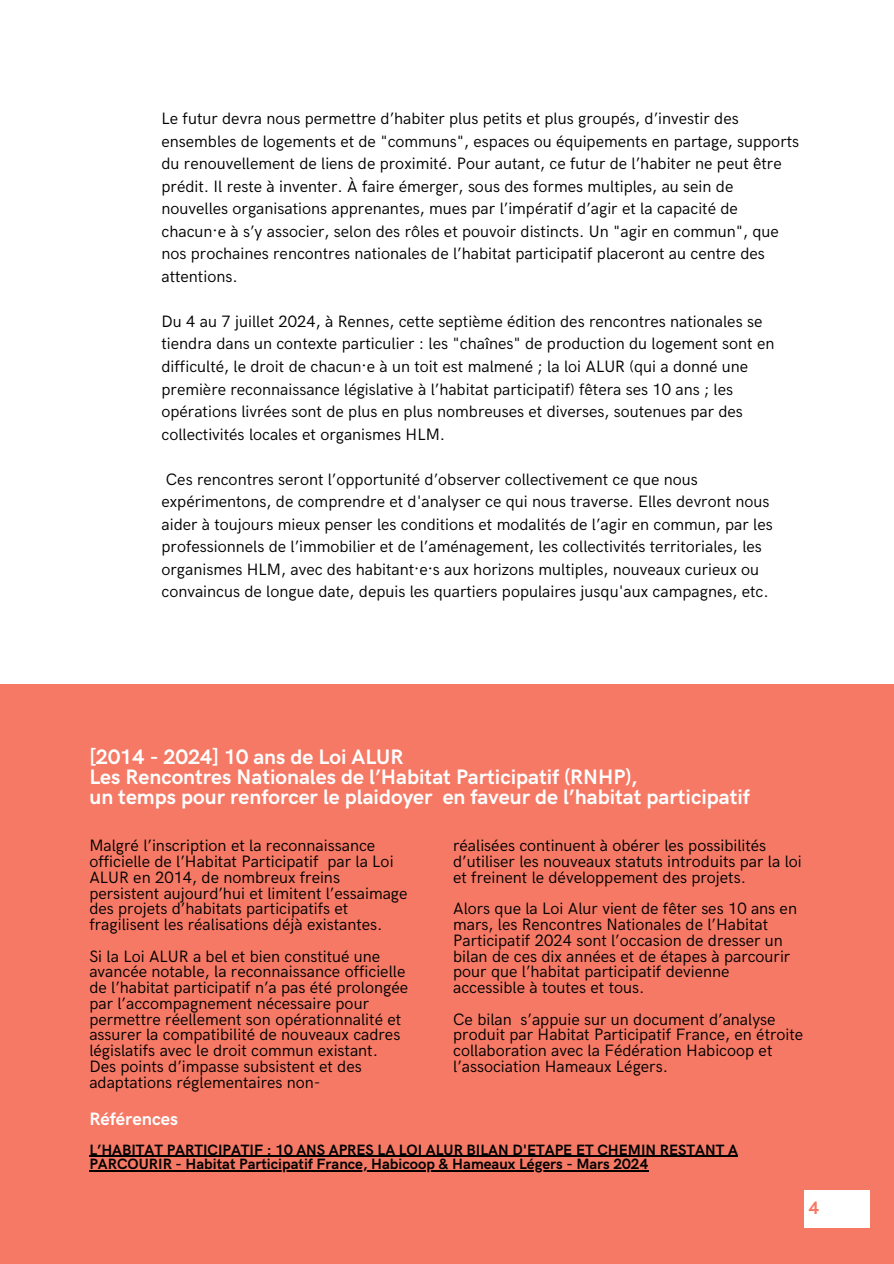
<style>
.page{position:relative;width:894px;height:1264px;background:#fff}
.page>*{position:absolute;margin:0;border:0;box-sizing:border-box;transform-origin:0 0}
.t1{font:700 21px/20.2px "HK Grotesk";color:#fff}
.t2{font:700 18px "HK Grotesk";color:#fff}
.t3{font:700 18px "HK Grotesk";color:#f57965}
.t4{font:16.5px/15.8px "HK Grotesk";color:#000}
.t5{font:700 15px/14.7px "HK Grotesk";color:#000}
</style>
<div class="page">
<div style="left:0;top:684px;width:893px;height:579px;background:#f57965"></div>
<div style="left:804px;top:1190px;width:65px;height:37px;background:#fff"></div>
<hr style="left:89px;top:1155px;width:174px;height:1px;background:#000">
<svg style="left:263px;top:1155px;width:12px;height:1px"></svg>
<hr style="left:275px;top:1155px;width:188px;height:1px;background:#000">
<hr style="left:466px;top:1155px;width:271px;height:1px;background:#000">
<hr style="left:89px;top:1170px;width:559px;height:1px;background:#000">
<p class="t4" style="left:161px;top:108px;width:639px;line-height:22.5px">Le futur devra nous permettre d’habiter plus petits et plus groupés, d’investir des ensembles de logements et de "communs", espaces ou équipements en partage, supports du renouvellement de liens de proximité. Pour autant, ce futur de l’habiter ne peut être prédit. Il reste à inventer. À faire émerger, sous des formes multiples, au sein de nouvelles organisations apprenantes, mues par l’impératif d’agir et la capacité de chacun·e à s’y associer, selon des rôles et pouvoir distincts. Un "agir en commun", que nos prochaines rencontres nationales de l’habitat participatif placeront au centre des attentions.</p>
<p class="t4" style="left:161px;top:311px;width:614px;line-height:22.5px">Du 4 au 7 juillet 2024, à Rennes, cette septième édition des rencontres nationales se tiendra dans un contexte particulier : les "chaînes" de production du logement sont en difficulté, le droit de chacun·e à un toit est malmené ; la loi ALUR (qui a donné une première reconnaissance législative à l’habitat participatif) fêtera ses 10 ans ; les opérations livrées sont de plus en plus nombreuses et diverses, soutenues par des collectivités locales et organismes HLM.</p>
<p class="t4" style="left:161px;top:468px;width:612px;line-height:22.5px">Ces rencontres seront l’opportunité d’observer collectivement ce que nous expérimentons, de comprendre et d'analyser ce qui nous traverse. Elles devront nous aider à toujours mieux penser les conditions et modalités de l’agir en commun, par les professionnels de l’immobilier et de l’aménagement, les collectivités territoriales, les organismes HLM, avec des habitant·e·s aux horizons multiples, nouveaux curieux ou convaincus de longue date, depuis les quartiers populaires jusqu'aux campagnes, etc.</p>
<p class="t1" style="left:89px;top:747px;width:662px">[2014 - 2024] 10 ans de Loi ALUR<br>Les Rencontres Nationales de l’Habitat Participatif (RNHP),<br>un temps pour renforcer le plaidoyer en faveur de l’habitat participatif</p>
<p class="t4" style="left:89px;top:838px;width:319px">Malgré l’inscription et la reconnaissance officielle de l’Habitat Participatif par la Loi ALUR en 2014, de nombreux freins persistent aujourd’hui et limitent l’essaimage des projets d’habitats participatifs et fragilisent les réalisations déjà existantes.</p>
<p class="t4" style="left:89px;top:948px;width:320px">Si la Loi ALUR a bel et bien constitué une avancée notable, la reconnaissance officielle de l’habitat participatif n’a pas été prolongée par l’accompagnement nécessaire pour permettre réellement son opérationnalité et assurer la compatibilité de nouveaux cadres législatifs avec le droit commun existant.<br>Des points d’impasse subsistent et des adaptations réglementaires non-</p>
<p class="t4" style="left:453px;top:838px;width:350px">réalisées continuent à obérer les possibilités d’utiliser les nouveaux statuts introduits par la loi et freinent le développement des projets.</p>
<p class="t4" style="left:453px;top:901px;width:345px">Alors que la Loi Alur vient de fêter ses 10 ans en mars, les Rencontres Nationales de l’Habitat Participatif 2024 sont l’occasion de dresser un bilan de ces dix années et de étapes à parcourir pour que l’habitat participatif devienne accessible à toutes et tous.</p>
<p class="t4" style="left:453px;top:1011px;width:351px">Ce bilan s’appuie sur un document d’analyse produit par Habitat Participatif France, en étroite collaboration avec la Fédération Habicoop et l’association Hameaux Légers.</p>
<p class="t2" style="left:89px;top:1109px;width:90px">Références</p>
<p class="t5" style="left:89px;top:1142px;width:649px">L’HABITAT PARTICIPATIF : 10 ANS APRES LA LOI ALUR BILAN D'ETAPE ET CHEMIN RESTANT A<br>PARCOURIR - Habitat Participatif France, Habicoop &amp; Hameaux Légers - Mars 2024</p>
<p class="t3" style="left:808px;top:1197px;width:12px">4</p>
</div>
